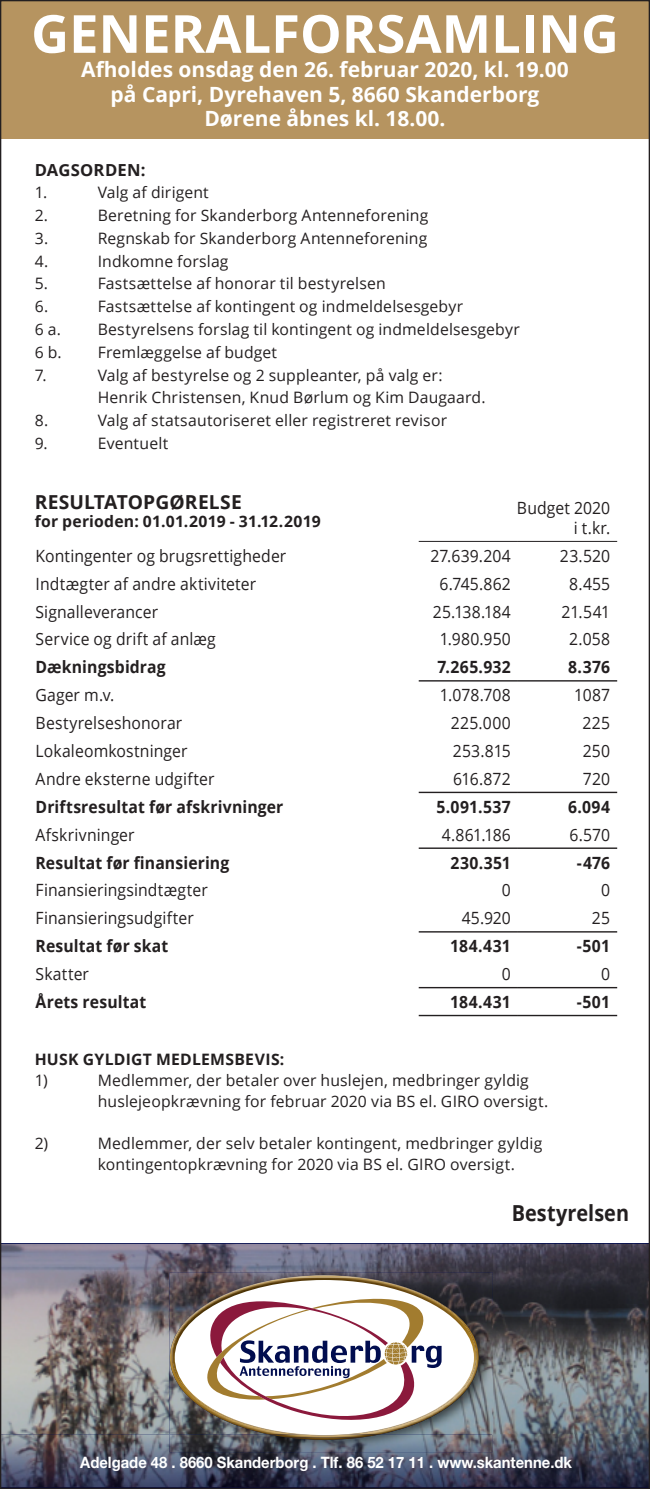
<style>
.page{position:relative;width:650px;height:1489px;background:#fff}
.page>*{position:absolute;margin:0;border:0;box-sizing:border-box;transform-origin:0 0}
.t1{font:700 52.5px "Open Sans";color:#fff}
.t2{font:700 22.05px "Open Sans";letter-spacing:.005em;color:#231f20;scale:.9 1}
.t3{font:700 21px/24.5px "Open Sans";color:#fff;text-align:center}
.t4{font:700 19.25px "Open Sans";letter-spacing:.005em;color:#231f20}
.t5{font:16.8px/19.6px "Open Sans";letter-spacing:.01em;color:#231f20;text-align:right;scale:.93 1}
.t6{font:700 16.8px "Open Sans";letter-spacing:.01em;color:#231f20;scale:.93 1}
.t7{font:700 16.62px "Open Sans";letter-spacing:.015em;color:#231f20}
.t8{font:15.75px/21px "Open Sans";letter-spacing:.01em;color:#231f20}
.t9{font:700 15.75px "Open Sans";letter-spacing:.015em;color:#231f20}
.t10{font:700 15.75px "Helvetica Neue";color:#fff;scale:.94 1}
</style>
<div class="page">
<div style="left:0;top:0;width:650px;height:139px;background:#b69460"></div>
<img style="left:2px;top:1243px;width:175px;height:191px">
<img style="left:177px;top:1243px;width:471px;height:60px">
<img style="left:493px;top:1303px;width:155px;height:131px">
<img style="left:2px;top:1434px;width:646px;height:52px">
<img style="left:169px;top:1272px;width:324px;height:179px">
<img style="left:286px;top:1274px;width:77px;height:3px">
<img style="left:289px;top:1275px;width:71px;height:2px">
<img style="left:287px;top:1437px;width:75px;height:2px">
<img style="left:269px;top:1435px;width:111px;height:2px">
<img style="left:172px;top:1277px;width:304px;height:158px">
<hr style="left:419px;top:541px;width:99px;height:1px;background:#231f20">
<hr style="left:518px;top:541px;width:99px;height:1px;background:#231f20">
<hr style="left:419px;top:680px;width:99px;height:1px;background:#231f20">
<hr style="left:518px;top:680px;width:99px;height:1px;background:#231f20">
<hr style="left:419px;top:791px;width:99px;height:2px;background:#231f20">
<hr style="left:518px;top:791px;width:99px;height:2px;background:#231f20">
<hr style="left:419px;top:847px;width:99px;height:1px;background:#231f20">
<hr style="left:518px;top:847px;width:99px;height:1px;background:#231f20">
<hr style="left:419px;top:931px;width:99px;height:1px;background:#231f20">
<hr style="left:518px;top:931px;width:99px;height:1px;background:#231f20">
<hr style="left:419px;top:986px;width:99px;height:2px;background:#231f20">
<hr style="left:518px;top:986px;width:99px;height:2px;background:#231f20">
<hr style="left:419px;top:1014px;width:99px;height:2px;background:#231f20">
<hr style="left:518px;top:1014px;width:99px;height:2px;background:#231f20">
<h1 class="t1" style="left:31px;top:-3px;width:589px">GENERALFORSAMLING</h1>
<h3 class="t3" style="left:81px;top:57px;width:489px">Afholdes onsdag den 26. februar 2020, kl. 19.00 på Capri, Dyrehaven 5, 8660 Skanderborg<br>Dørene åbnes kl. 18.00.</h3>
<p class="t7" style="left:35px;top:158px;width:112px">DAGSORDEN:</p>
<p class="t8" style="left:35px;top:182px;width:14px">1.</p>
<p class="t8" style="left:98px;top:182px;width:113px">Valg af dirigent</p>
<p class="t8" style="left:35px;top:204px;width:15px">2.</p>
<p class="t8" style="left:98px;top:204px;width:332px">Beretning for Skanderborg Antenneforening</p>
<p class="t8" style="left:35px;top:227px;width:15px">3.</p>
<p class="t8" style="left:98px;top:227px;width:331px">Regnskab for Skanderborg Antenneforening</p>
<p class="t8" style="left:35px;top:250px;width:15px">4.</p>
<p class="t8" style="left:98px;top:250px;width:132px">Indkomne forslag</p>
<p class="t8" style="left:35px;top:273px;width:15px">5.</p>
<p class="t8" style="left:98px;top:273px;width:290px">Fastsættelse af honorar til bestyrelsen</p>
<p class="t8" style="left:35px;top:295px;width:15px">6.</p>
<p class="t8" style="left:98px;top:295px;width:367px">Fastsættelse af kontingent og indmeldelsesgebyr</p>
<p class="t8" style="left:35px;top:318px;width:28px">6 a.</p>
<p class="t8" style="left:98px;top:318px;width:423px">Bestyrelsens forslag til kontingent og indmeldelsesgebyr</p>
<p class="t8" style="left:35px;top:341px;width:28px">6 b.</p>
<p class="t8" style="left:98px;top:341px;width:181px">Fremlæggelse af budget</p>
<p class="t8" style="left:35px;top:364px;width:13px">7.</p>
<p class="t8" style="left:98px;top:363px;width:389px;line-height:22.8px">Valg af bestyrelse og 2 suppleanter, på valg er:<br>Henrik Christensen, Knud Børlum og Kim Daugaard.</p>
<p class="t8" style="left:35px;top:409px;width:15px">8.</p>
<p class="t8" style="left:98px;top:409px;width:351px">Valg af statsautoriseret eller registreret revisor</p>
<p class="t8" style="left:35px;top:432px;width:15px">9.</p>
<p class="t8" style="left:98px;top:432px;width:72px">Eventuelt</p>
<p class="t4" style="left:35px;top:488px;width:209px">RESULTATOPGØRELSE</p>
<p class="t9" style="left:35px;top:510px;width:287px">for perioden: 01.01.2019 - 31.12.2019</p>
<p class="t5" style="left:517px;top:498px;width:102px">Budget 2020 i t.kr.</p>
<p class="t5" style="left:36px;top:545px;width:271px">Kontingenter og brugsrettigheder</p>
<p class="t5" style="left:430px;top:545px;width:88px">27.639.204</p>
<p class="t5" style="left:560px;top:545px;width:55px">23.520</p>
<p class="t5" style="left:36px;top:573px;width:239px">Indtægter af andre aktiviteter</p>
<p class="t5" style="left:439px;top:573px;width:78px">6.745.862</p>
<p class="t5" style="left:569px;top:573px;width:46px">8.455</p>
<p class="t5" style="left:36px;top:601px;width:133px">Signalleverancer</p>
<p class="t5" style="left:433px;top:601px;width:85px">25.138.184</p>
<p class="t5" style="left:561px;top:601px;width:54px">21.541</p>
<p class="t5" style="left:36px;top:629px;width:195px">Service og drift af anlæg</p>
<p class="t5" style="left:440px;top:629px;width:78px">1.980.950</p>
<p class="t5" style="left:569px;top:629px;width:45px">2.058</p>
<p class="t6" style="left:36px;top:655px;width:141px">Dækningsbidrag</p>
<p class="t6" style="left:437px;top:655px;width:80px">7.265.932</p>
<p class="t6" style="left:568px;top:655px;width:47px">8.376</p>
<p class="t5" style="left:36px;top:685px;width:86px">Gager m.v.</p>
<p class="t5" style="left:440px;top:685px;width:78px">1.078.708</p>
<p class="t5" style="left:574px;top:685px;width:40px">1087</p>
<p class="t5" style="left:36px;top:712px;width:159px">Bestyrelseshonorar</p>
<p class="t5" style="left:451px;top:712px;width:66px">225.000</p>
<p class="t5" style="left:582px;top:712px;width:31px">225</p>
<p class="t5" style="left:36px;top:740px;width:165px">Lokaleomkostninger</p>
<p class="t5" style="left:453px;top:740px;width:64px">253.815</p>
<p class="t5" style="left:583px;top:740px;width:31px">250</p>
<p class="t5" style="left:36px;top:768px;width:194px">Andre eksterne udgifter</p>
<p class="t5" style="left:453px;top:768px;width:63px">616.872</p>
<p class="t5" style="left:583px;top:768px;width:31px">720</p>
<p class="t6" style="left:36px;top:794px;width:268px">Driftsresultat før afskrivninger</p>
<p class="t6" style="left:436px;top:794px;width:81px">5.091.537</p>
<p class="t6" style="left:568px;top:794px;width:47px">6.094</p>
<p class="t5" style="left:36px;top:824px;width:108px">Afskrivninger</p>
<p class="t5" style="left:442px;top:824px;width:76px">4.861.186</p>
<p class="t5" style="left:569px;top:824px;width:45px">6.570</p>
<p class="t6" style="left:36px;top:850px;width:210px">Resultat før finansiering</p>
<p class="t6" style="left:450px;top:850px;width:66px">230.351</p>
<p class="t6" style="left:577px;top:850px;width:37px">-476</p>
<p class="t5" style="left:36px;top:880px;width:187px">Finansieringsindtægter</p>
<p class="t5" style="left:502px;top:880px;width:11px">0</p>
<p class="t5" style="left:601px;top:880px;width:11px">0</p>
<p class="t5" style="left:36px;top:908px;width:172px">Finansieringsudgifter</p>
<p class="t5" style="left:462px;top:908px;width:54px">45.920</p>
<p class="t5" style="left:592px;top:908px;width:21px">25</p>
<p class="t6" style="left:36px;top:934px;width:144px">Resultat før skat</p>
<p class="t6" style="left:450px;top:934px;width:67px">184.431</p>
<p class="t6" style="left:577px;top:934px;width:37px">-501</p>
<p class="t5" style="left:36px;top:963px;width:59px">Skatter</p>
<p class="t5" style="left:502px;top:963px;width:11px">0</p>
<p class="t5" style="left:601px;top:963px;width:11px">0</p>
<p class="t6" style="left:36px;top:990px;width:120px">Årets resultat</p>
<p class="t6" style="left:450px;top:990px;width:67px">184.431</p>
<p class="t6" style="left:577px;top:990px;width:37px">-501</p>
<p class="t9" style="left:35px;top:1048px;width:251px">HUSK GYLDIGT MEDLEMSBEVIS:</p>
<p class="t8" style="left:35px;top:1069px;width:14px">1)</p>
<p class="t8" style="left:98px;top:1069px;width:452px">Medlemmer, der betaler over huslejen, medbringer gyldig huslejeopkrævning for februar 2020 via BS el. GIRO oversigt.</p>
<p class="t8" style="left:35px;top:1132px;width:15px">2)</p>
<p class="t8" style="left:98px;top:1132px;width:446px">Medlemmer, der selv betaler kontingent, medbringer gyldig kontingentopkrævning for 2020 via BS el. GIRO oversigt.</p>
<h2 class="t2" style="left:512px;top:1197px;width:132px">Bestyrelsen</h2>
<p class="t10" style="left:80px;top:1452px;width:525px">Adelgade 48 . 8660 Skanderborg . Tlf. 86 52 17 11 . www.skantenne.dk</p>
</div>
